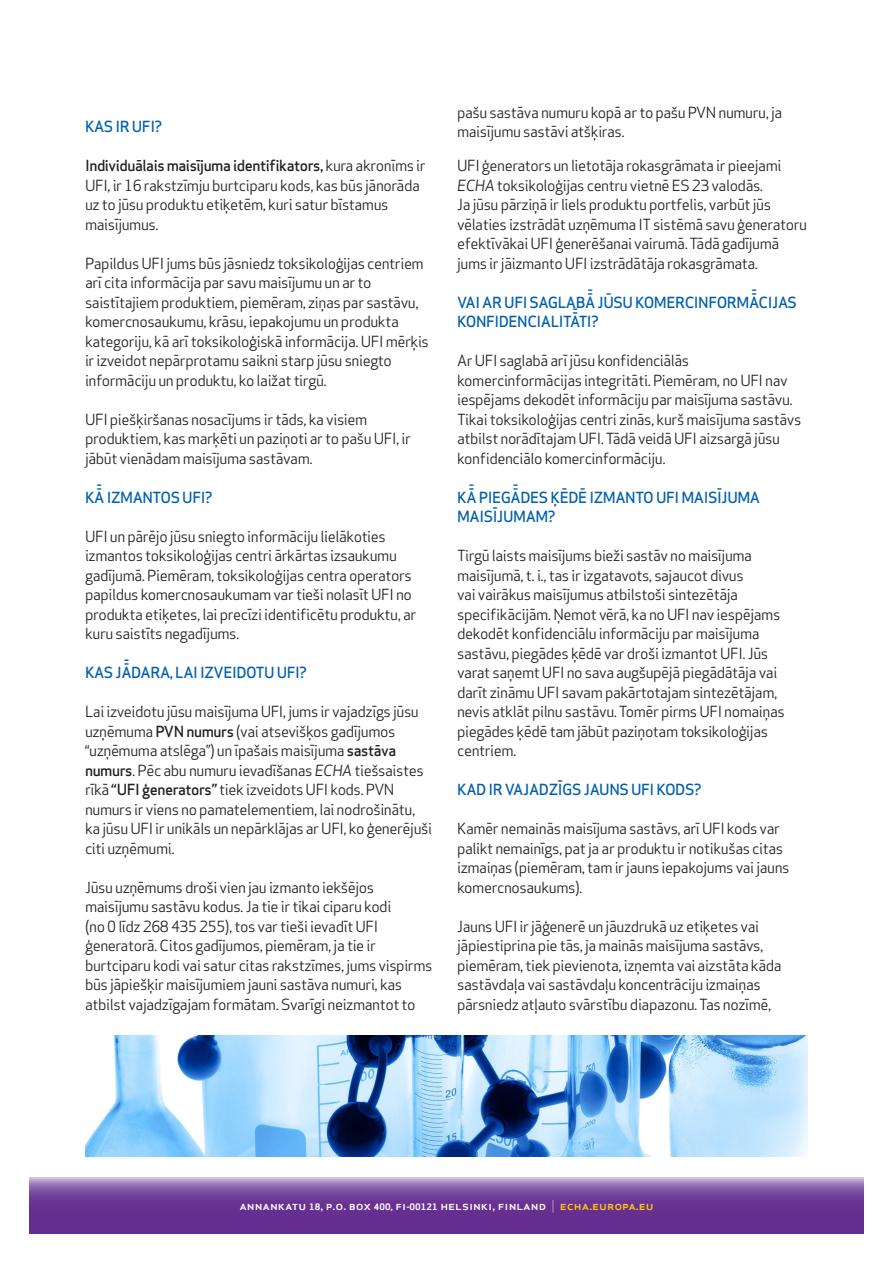
<style>
.page{position:relative;width:893px;height:1263px;background:#fff}
.page>*{position:absolute;margin:0;border:0;box-sizing:border-box;transform-origin:0 0}
.Bodytext{font:15px/19.5px "Apex Sans";letter-spacing:-.03em;color:#231f20}
.Headline_2_CAPS_blue{font:500 15px/19.5px "Apex Sans";letter-spacing:-.03em;color:#0160ae}
.t1{font:500 12.15px "Apex Sans";color:#fff;scale:1.08 1}
.s1{font-weight:500}
.s2{font-style:italic}
.s3{font-weight:700;font-size:8.7px}
.s4{font-weight:700;font-size:8.25px}
.s5{font-weight:300}
.s6{color:#feca0a}
</style>
<div class="page">
<svg style="left:30px;top:1178px;width:833px;height:55px;background:#75459c"></svg>
<img style="left:85px;top:1035px;width:723px;height:122px">
<p class="Headline_2_CAPS_blue" style="left:85px;top:115px;width:79px">KAS IR UFI?</p>
<p class="Bodytext" style="left:85px;top:154px;width:342px"><span class="s1">Individuālais maisījuma identifikators,</span> kura akronīms ir UFI, ir 16 rakstzīmju burtciparu kods, kas būs jānorāda uz to jūsu produktu etiķetēm, kuri satur bīstamus maisījumus.</p>
<p class="Bodytext" style="left:85px;top:252px;width:345px">Papildus UFI jums būs jāsniedz toksikoloģijas centriem arī cita informācija par savu maisījumu un ar to saistītajiem produktiem, piemēram, ziņas par sastāvu, komercnosaukumu, krāsu, iepakojumu un produkta kategoriju, kā arī toksikoloģiskā informācija. UFI mērķis ir izveidot nepārprotamu saikni starp jūsu sniegto informāciju un produktu, ko laižat tirgū.</p>
<p class="Bodytext" style="left:85px;top:408px;width:327px">UFI piešķiršanas nosacījums ir tāds, ka visiem produktiem, kas marķēti un paziņoti ar to pašu UFI, ir jābūt vienādam maisījuma sastāvam.</p>
<p class="Headline_2_CAPS_blue" style="left:85px;top:485px;width:129px">KĀ IZMANTOS UFI?</p>
<p class="Bodytext" style="left:85px;top:525px;width:333px">UFI un pārējo jūsu sniegto informāciju lielākoties izmantos toksikoloģijas centri ārkārtas izsaukumu gadījumā. Piemēram, toksikoloģijas centra operators papildus komercnosaukumam var tieši nolasīt UFI no produkta etiķetes, lai precīzi identificētu produktu, ar kuru saistīts negadījums.</p>
<p class="Headline_2_CAPS_blue" style="left:85px;top:661px;width:224px">KAS JĀDARA, LAI IZVEIDOTU UFI?</p>
<p class="Bodytext" style="left:85px;top:700px;width:349px">Lai izveidotu jūsu maisījuma UFI, jums ir vajadzīgs jūsu uzņēmuma <span class="s1">PVN numurs</span> (vai atsevišķos gadījumos “uzņēmuma atslēga”) un īpašais maisījuma <span class="s1">sastāva numurs</span>. Pēc abu numuru ievadīšanas <span class="s2">ECHA</span> tiešsaistes rīkā <span class="s1">“UFI ģenerators”</span> tiek izveidots UFI kods. PVN numurs ir viens no pamatelementiem, lai nodrošinātu, ka jūsu UFI ir unikāls un nepārklājas ar UFI, ko ģenerējuši citi uzņēmumi.</p>
<p class="Bodytext" style="left:85px;top:876px;width:349px">Jūsu uzņēmums droši vien jau izmanto iekšējos maisījumu sastāvu kodus. Ja tie ir tikai ciparu kodi<br>(no 0 līdz 268 435 255), tos var tieši ievadīt UFI ģeneratorā. Citos gadījumos, piemēram, ja tie ir burtciparu kodi vai satur citas rakstzīmes, jums vispirms būs jāpiešķir maisījumiem jauni sastāva numuri, kas atbilst vajadzīgajam formātam. Svarīgi neizmantot to</p>
<p class="Bodytext" style="left:457px;top:101px;width:327px">pašu sastāva numuru kopā ar to pašu PVN numuru, ja maisījumu sastāvi atšķiras.</p>
<p class="Bodytext" style="left:457px;top:154px;width:351px">UFI ģenerators un lietotāja rokasgrāmata ir pieejami <span class="s2">ECHA</span> toksikoloģijas centru vietnē ES 23 valodās.<br>Ja jūsu pārziņā ir liels produktu portfelis, varbūt jūs vēlaties izstrādāt uzņēmuma IT sistēmā savu ģeneratoru efektīvākai UFI ģenerēšanai vairumā. Tādā gadījumā jums ir jāizmanto UFI izstrādātāja rokasgrāmata.</p>
<p class="Headline_2_CAPS_blue" style="left:457px;top:290px;width:341px">VAI AR UFI SAGLABĀ JŪSU KOMERCINFORMĀCIJAS<br>KONFIDENCIALITĀTI?</p>
<p class="Bodytext" style="left:457px;top:349px;width:346px">Ar UFI saglabā arī jūsu konfidenciālās komercinformācijas integritāti. Piemēram, no UFI nav iespējams dekodēt informāciju par maisījuma sastāvu.<br>Tikai toksikoloģijas centri zinās, kurš maisījuma sastāvs atbilst norādītajam UFI. Tādā veidā UFI aizsargā jūsu konfidenciālo komercinformāciju.</p>
<p class="Headline_2_CAPS_blue" style="left:457px;top:485px;width:305px">KĀ PIEGĀDES ĶĒDĒ IZMANTO UFI MAISĪJUMA<br>MAISĪJUMAM?</p>
<p class="Bodytext" style="left:457px;top:544px;width:329px">Tirgū laists maisījums bieži sastāv no maisījuma maisījumā, t. i., tas ir izgatavots, sajaucot divus<br>vai vairākus maisījumus atbilstoši sintezētāja specifikācijām. Ņemot vērā, ka no UFI nav iespējams dekodēt konfidenciālu informāciju par maisījuma sastāvu, piegādes ķēdē var droši izmantot UFI. Jūs varat saņemt UFI no sava augšupējā piegādātāja vai darīt zināmu UFI savam pakārtotajam sintezētājam, nevis atklāt pilnu sastāvu. Tomēr pirms UFI nomaiņas piegādes ķēdē tam jābūt paziņotam toksikoloģijas centriem.</p>
<p class="Headline_2_CAPS_blue" style="left:457px;top:778px;width:246px">KAD IR VAJADZĪGS JAUNS UFI KODS?</p>
<p class="Bodytext" style="left:457px;top:817px;width:334px">Kamēr nemainās maisījuma sastāvs, arī UFI kods var palikt nemainīgs, pat ja ar produktu ir notikušas citas izmaiņas (piemēram, tam ir jauns iepakojums vai jauns komercnosaukums).</p>
<p class="Bodytext" style="left:457px;top:915px;width:326px">Jauns UFI ir jāģenerē un jāuzdrukā uz etiķetes vai jāpiestiprina pie tās, ja mainās maisījuma sastāvs, piemēram, tiek pievienota, izņemta vai aizstāta kāda sastāvdaļa vai sastāvdaļu koncentrāciju izmaiņas pārsniedz atļauto svārstību diapazonu. Tas nozīmē,</p>
<p class="t1" style="left:239px;top:1195px;width:385px">annankatu <span class="s3">18</span>, p.o. box <span class="s3">400,</span> fi<span class="s4">-</span><span class="s3">00121</span> helsinki, finland <span class="s5">|</span> <span class="s6">echa.europa.eu</span></p>
</div>
